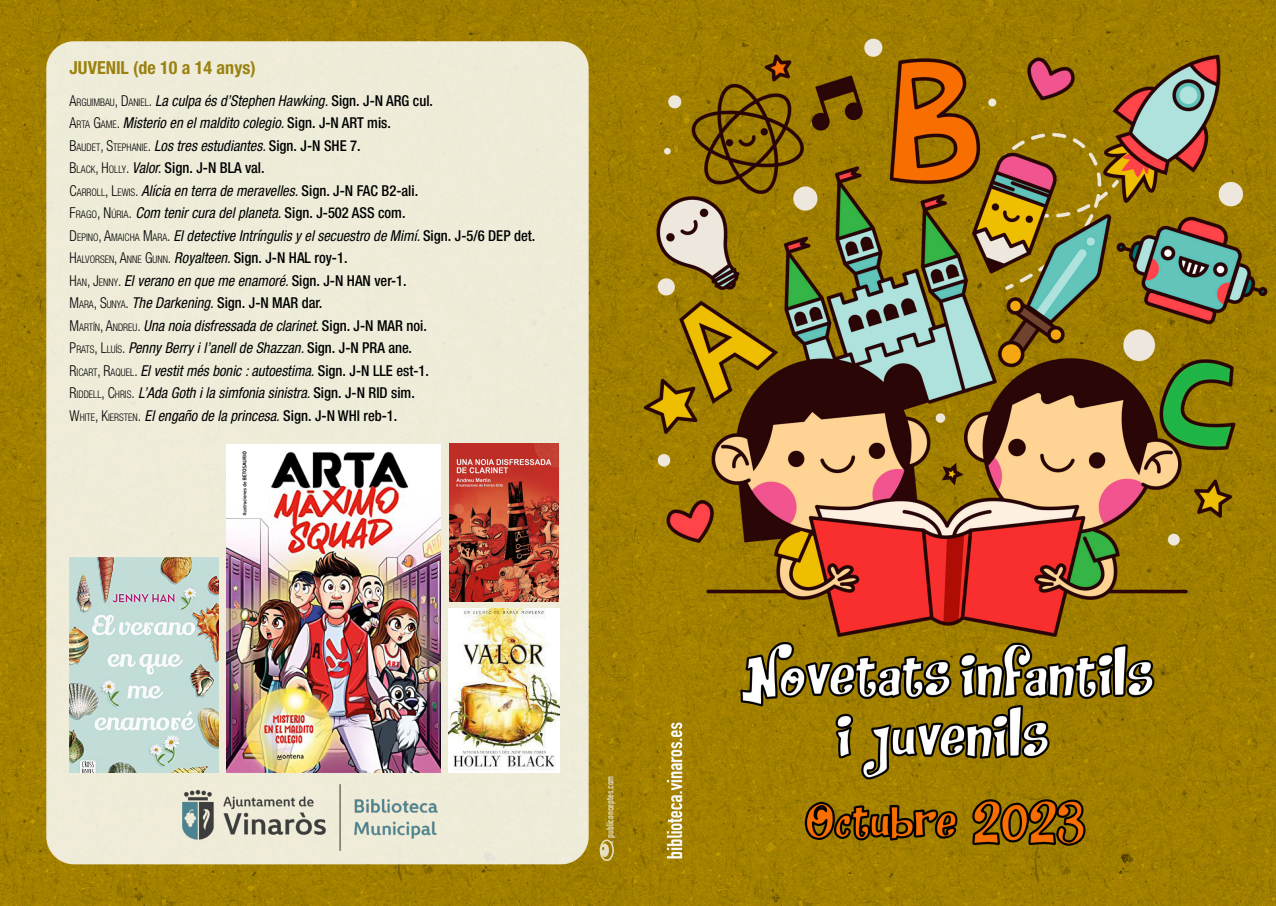
<style>
.page{position:relative;width:1276px;height:906px;background:#fff}
.page>*{position:absolute;margin:0;border:0;box-sizing:border-box;transform-origin:0 0}
.t1{font:700 condensed 18px "Helvetica Neue LT Std";color:#9b8210}
.t2{font:italic condensed 15px "Helvetica Neue LT Std";color:#000}
.t3{font:500 condensed 15px "Helvetica Neue LT Std";color:#000}
.t4{font:700 9.9px "DIN Condensed";color:#fff}
.s1{font-weight:300;font-style:normal}
.s2{font-weight:300;font-style:normal;font-size:10.5px}
.s3{font-weight:500;font-style:normal}
.s4{font-weight:300}
.s5{font-weight:300;font-size:10.5px}
.s6{font-weight:400;font-style:italic}
</style>
<div class="page">
<img style="left:0;top:0;width:1276px;height:906px">
<svg style="left:600px;top:839px;width:14px;height:22px"></svg>
<img style="left:173px;top:779px;width:274px;height:78px">
<img style="left:70px;top:558px;width:148px;height:214px">
<img style="left:449px;top:444px;width:110px;height:158px">
<img style="left:448px;top:608px;width:112px;height:164px">
<img style="left:227px;top:444px;width:213px;height:328px">
<p class="t1" style="left:70px;top:57px;width:187px">JUVENIL (de 10 a 14 anys)</p>
<p class="t2" style="left:70px;top:92px;width:365px"><span class="s1">A</span><span class="s2">RGUIMBAU</span><span class="s1">, D</span><span class="s2">ANIEL</span><span class="s1">.</span> La culpa és d’Stephen Hawking. <span class="s3">Sign. J-N ARG cul.</span></p>
<p class="t2" style="left:70px;top:114px;width:323px"><span class="s1">A</span><span class="s2">RTA</span> <span class="s1">G</span><span class="s2">AME</span><span class="s1">.</span> Misterio en el maldito colegio. <span class="s3">Sign. J-N ART mis.</span></p>
<p class="t2" style="left:70px;top:137px;width:292px"><span class="s1">B</span><span class="s2">AUDET</span><span class="s1">, S</span><span class="s2">TEPHANIE</span><span class="s1">.</span> Los tres estudiantes. <span class="s3">Sign. J-N SHE 7.</span></p>
<p class="t3" style="left:70px;top:159px;width:196px"><span class="s4">B</span><span class="s5">LACK</span><span class="s4">, H</span> <span class="s5">OLLY</span><span class="s4">.</span> <span class="s6">Valor.</span> Sign. J-N BLA val.</p>
<p class="t2" style="left:70px;top:182px;width:350px"><span class="s1">C</span><span class="s2">ARROLL</span><span class="s1">, L</span><span class="s2">EWIS</span><span class="s1">.</span> Alícia en terra de meravelles. <span class="s3">Sign. J-N FAC B2-ali.</span></p>
<p class="t2" style="left:70px;top:204px;width:337px"><span class="s1">F</span><span class="s2">RAGO</span><span class="s1">, N</span> <span class="s2">ÚRIA</span><span class="s1">.</span> Com tenir cura del planeta. <span class="s3">Sign. J-502 ASS com.</span></p>
<p class="t2" style="left:70px;top:227px;width:467px"><span class="s1">D</span><span class="s2">EPINO</span><span class="s1">, A</span><span class="s2">MAICHA</span> <span class="s1">M</span> <span class="s2">ARA</span><span class="s1">.</span> El detective Intríngulis y el secuestro de Mimí. <span class="s3">Sign. J-5/6 DEP det.</span></p>
<p class="t3" style="left:70px;top:249px;width:279px"><span class="s4">H</span><span class="s5">ALVORSEN</span><span class="s4">, A</span><span class="s5">NNE</span> <span class="s4">G</span><span class="s5">UNN</span><span class="s4">.</span> <span class="s6">Royalteen.</span> Sign. J-N HAL roy-1.</p>
<p class="t2" style="left:70px;top:272px;width:338px"><span class="s1">H</span> <span class="s2">AN</span><span class="s1">, J</span><span class="s2">ENNY</span><span class="s1">.</span> El verano en que me enamoré. <span class="s3">Sign. J-N HAN ver-1.</span></p>
<p class="t3" style="left:70px;top:294px;width:254px"><span class="s4">M</span> <span class="s5">ARA</span><span class="s4">, S</span><span class="s5">UNYA</span><span class="s4">.</span> <span class="s6">The Darkening.</span> Sign. J-N MAR dar.</p>
<p class="t2" style="left:70px;top:317px;width:359px"><span class="s1">M</span> <span class="s2">ARTÍN</span><span class="s1">, A</span><span class="s2">NDREU</span><span class="s1">.</span> Una noia disfressada de clarinet. <span class="s3">Sign. J-N MAR noi.</span></p>
<p class="t2" style="left:70px;top:339px;width:344px"><span class="s1">P</span><span class="s2">RATS</span><span class="s1">, L</span><span class="s2">LUÍS</span><span class="s1">.</span> Penny Berry i l’anell de Shazzan. <span class="s3">Sign. J-N PRA ane.</span></p>
<p class="t2" style="left:70px;top:362px;width:361px"><span class="s1">R</span><span class="s2">ICART</span><span class="s1">, R</span><span class="s2">AQUEL</span><span class="s1">.</span> El vestit més bonic : autoestima. <span class="s3">Sign. J-N LLE est-1.</span></p>
<p class="t2" style="left:70px;top:384px;width:347px"><span class="s1">R</span><span class="s2">IDD ELL</span><span class="s1">, C</span><span class="s2">HRIS</span><span class="s1">.</span> L’Ada Goth i la simfonia sinistra. <span class="s3">Sign. J-N RID sim.</span></p>
<p class="t2" style="left:70px;top:407px;width:329px"><span class="s1">W</span><span class="s2">HITE</span><span class="s1">, K</span><span class="s2">IERSTEN</span><span class="s1">.</span> El engaño de la princesa. <span class="s3">Sign. J-N WHI reb-1.</span></p>
<p class="t4" style="left:603px;top:838px;width:63px;rotate:-90deg">publiconceptes.com</p>
</div>
